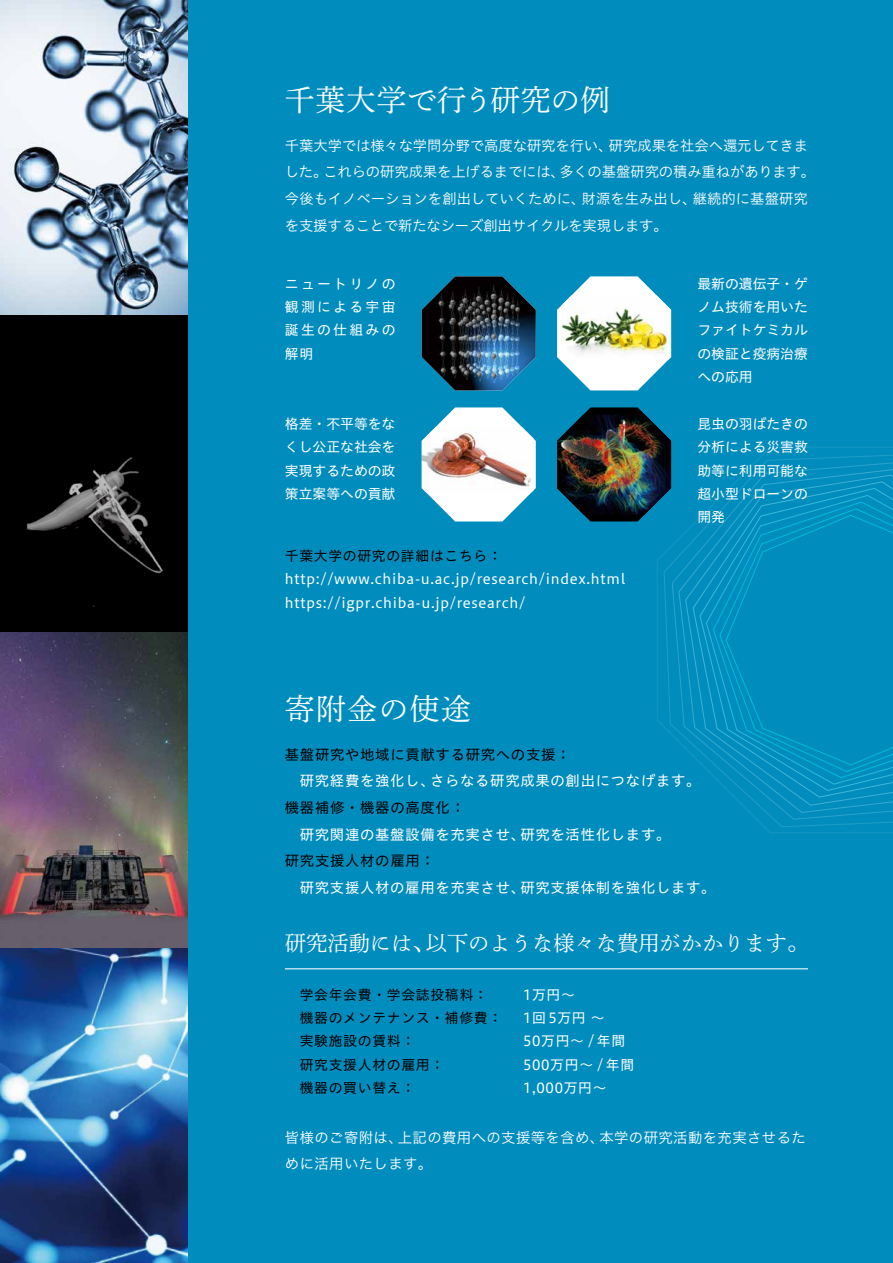
<style>
.page{position:relative;width:893px;height:1263px;background:#008dbe}
.page>*{position:absolute;margin:0;border:0;box-sizing:border-box;transform-origin:0 0}
.t1{font:29.7px "Shuei Min Pr 6 N L";letter-spacing:.01em;color:#fff}
.t2{font:29.7px "Shuei Min Pr 6 N L";letter-spacing:.03em;color:#fff}
.t3{font:21.3px "Shuei Min Pr 6 N L";color:#fff}
.t4{font:14.4px/26.5px "Hiragino UD Sans Std N W3";letter-spacing:-.005em;color:#fff}
.t5{font:14.4px "Hiragino UD Sans Std N W4";letter-spacing:.05em;color:#fff}
.t6{font:14.4px/26.5px "Hiragino Sans Pr 6 N W3";letter-spacing:.03em;color:#fff}
.t7{font:14.4px "Hiragino UD Sans Std N W4";letter-spacing:.05em;color:#000}
.t8{font:13.8px/23.4px "Hiragino UD Sans Std N W4";color:#fff;text-align:justify}
.t9{font:13.8px/23.4px "Hiragino UD Sans Std N W4";letter-spacing:.05em;color:#fff}
.t10{font:13.8px "Hiragino UD Sans Std N W4";letter-spacing:.05em;color:#000}
</style>
<div class="page">
<hr style="left:285px;top:968px;width:523px;height:1px;background:#fff">
<img style="left:0;top:0;width:187px;height:1263px">
<svg style="left:657px;top:447px;width:236px;height:386px"></svg>
<svg style="left:664px;top:454px;width:229px;height:373px"></svg>
<svg style="left:672px;top:461px;width:221px;height:358px"></svg>
<svg style="left:679px;top:469px;width:214px;height:344px"></svg>
<svg style="left:583px;top:407px;width:88px;height:114px"></svg>
<img style="left:557px;top:415px;width:114px;height:100px">
<img style="left:422px;top:276px;width:114px;height:114px">
<svg style="left:557px;top:276px;width:111px;height:114px"></svg>
<img style="left:561px;top:295px;width:110px;height:65px">
<svg style="left:425px;top:407px;width:111px;height:114px"></svg>
<img style="left:422px;top:427px;width:112px;height:65px">
<h1 class="t1" style="left:285px;top:73px;width:327px">千葉大学で行う研究の例</h1>
<p class="t4" style="left:285px;top:131px;width:532px">千葉大学では様々な学問分野で高度な研究を行い、研究成果を社会へ還元してきました。これらの研究成果を上げるまでには、多くの基盤研究の積み重ねがあります。今後もイノベーションを創出していくために、財源を生み出し、継続的に基盤研究を支援することで新たなシーズ創出サイクルを実現します。</p>
<p class="t8" style="left:285px;top:271px;width:112px">ニュートリノの観測による宇宙誕生の仕組みの解明</p>
<p class="t8" style="left:285px;top:411px;width:112px">格差・不平等をなくし公正な社会を実現するための政策立案等への貢献</p>
<p class="t10" style="left:285px;top:545px;width:218px">千葉大学の研究の詳細はこちら：</p>
<p class="t9" style="left:285px;top:566px;width:342px">http://www.chiba-u.ac.jp/research/index.html https://igpr.chiba-u.jp/research/</p>
<p class="t8" style="left:697px;top:271px;width:112px">最新の遺伝子・ゲノム技術を用いたファイトケミカルの検証と疫病治療への応用</p>
<p class="t8" style="left:697px;top:411px;width:112px">昆虫の羽ばたきの分析による災害救助等に利用可能な超小型ドローンの開発</p>
<h1 class="t2" style="left:285px;top:682px;width:188px">寄附金の使途</h1>
<p class="t7" style="left:285px;top:743px;width:287px">基盤研究や地域に貢献する研究への支援：</p>
<p class="t5" style="left:300px;top:770px;width:402px">研究経費を強化し、さらなる研究成果の創出につなげます。</p>
<p class="t7" style="left:285px;top:797px;width:182px">機器補修・機器の高度化：</p>
<p class="t5" style="left:300px;top:823px;width:372px">研究関連の基盤設備を充実させ、研究を活性化します。</p>
<p class="t7" style="left:285px;top:850px;width:151px">研究支援人材の雇用：</p>
<p class="t5" style="left:300px;top:876px;width:417px">研究支援人材の雇用を充実させ、研究支援体制を強化します。</p>
<h2 class="t3" style="left:285px;top:923px;width:525px">研究活動には、以下のような様々な費用がかかります。</h2>
<p class="t10" style="left:300px;top:984px;width:189px">学会年会費・学会誌投稿料：</p>
<p class="t8" style="left:523px;top:982px;width:53px">1万円～</p>
<p class="t10" style="left:300px;top:1007px;width:204px">機器のメンテナンス・補修費：</p>
<p class="t8" style="left:523px;top:1005px;width:83px">1回5万円 ～</p>
<p class="t10" style="left:300px;top:1031px;width:117px">実験施設の賃料：</p>
<p class="t8" style="left:523px;top:1029px;width:104px">50万円～ /年間</p>
<p class="t10" style="left:300px;top:1054px;width:146px">研究支援人材の雇用：</p>
<p class="t8" style="left:523px;top:1052px;width:113px">500万円～ /年間</p>
<p class="t10" style="left:300px;top:1077px;width:117px">機器の買い替え：</p>
<p class="t8" style="left:523px;top:1075px;width:85px">1,000万円～</p>
<p class="t6" style="left:285px;top:1123px;width:522px">皆様のご寄附は、上記の費用への支援等を含め、本学の研究活動を充実させるために活用いたします。</p>
</div>
